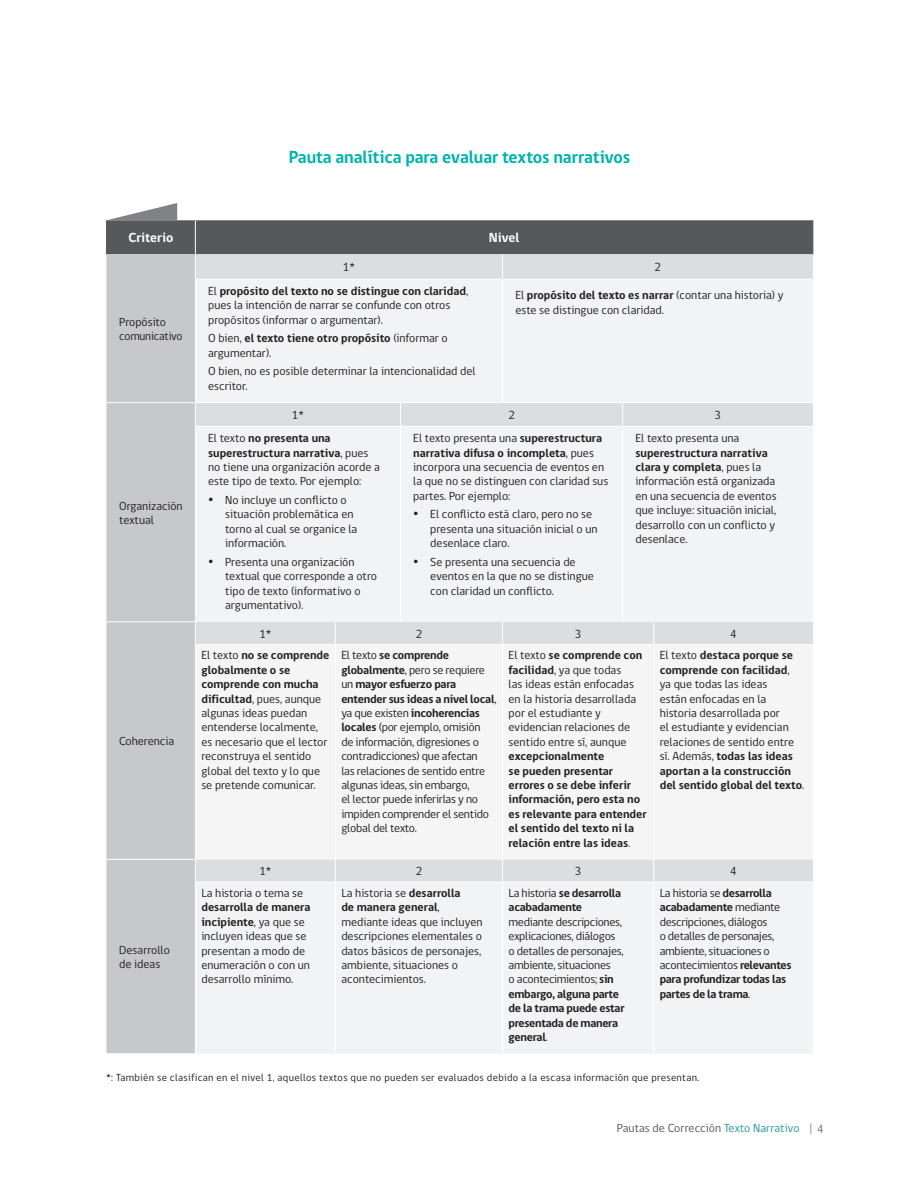
<style>
.page{position:relative;width:918px;height:1188px;background:#fff}
.page>*{position:absolute;margin:0;border:0;box-sizing:border-box;transform-origin:0 0}
.Título_1_1_1{font:700 18px "gob CL";letter-spacing:-.005em;color:#00b3ae}
.Encabezado_tabla{font:700 13.5px "gob CL";letter-spacing:.005em;color:#fff}
.Txt_tabla{font:12px/14.4px "gob CL";color:#231f20}
.Txt_tabla-2{font:12px/14.4px "gob CL";letter-spacing:-.025em;color:#231f20}
.Txt_tabla-3{font:12px/14.4px "gob CL";letter-spacing:-.02em;color:#231f20}
.Txt_tabla-4{font:700 12px/14.4px "gob CL";color:#231f20}
.t1{font:12px "gob CL";letter-spacing:.005em;color:#57585a}
.Nota_figura{font:10.5px "gob CL";letter-spacing:.03em;color:#231f20}
.s1{font-weight:700}
.s2{font-weight:400}
.s3{color:#259a9c}
.s4{color:#6c6d70}
</style>
<div class="page">
<div style="left:106px;top:279px;width:89px;height:774px;background:#c7c8ca"></div>
<svg style="left:196px;top:280px;width:617px;height:773px;fill:#f2f3f4"></svg>
<div style="left:196px;top:645px;width:617px;height:214px;background:#f5f5f6"></div>
<hr style="left:502px;top:280px;width:1px;height:122px;background:#fff">
<hr style="left:195px;top:402px;width:140px;height:1px;background:#fff">
<hr style="left:335px;top:402px;width:66px;height:1px;background:#fff">
<hr style="left:401px;top:402px;width:102px;height:1px;background:#fff">
<hr style="left:503px;top:402px;width:120px;height:1px;background:#fff">
<hr style="left:623px;top:402px;width:31px;height:1px;background:#fff">
<hr style="left:654px;top:402px;width:159px;height:1px;background:#fff">
<hr style="left:196px;top:426px;width:139px;height:1px;background:#fff">
<hr style="left:335px;top:426px;width:66px;height:1px;background:#fff">
<hr style="left:401px;top:426px;width:102px;height:1px;background:#fff">
<hr style="left:503px;top:426px;width:120px;height:1px;background:#fff">
<hr style="left:623px;top:426px;width:31px;height:1px;background:#fff">
<hr style="left:654px;top:426px;width:159px;height:1px;background:#fff">
<svg style="left:400px;top:403px;width:1px;height:23px"></svg>
<svg style="left:622px;top:403px;width:1px;height:23px"></svg>
<hr style="left:400px;top:427px;width:1px;height:195px;background:#fff">
<hr style="left:622px;top:427px;width:1px;height:195px;background:#fff">
<svg style="left:335px;top:622px;width:1px;height:22px"></svg>
<svg style="left:502px;top:622px;width:1px;height:22px"></svg>
<svg style="left:653px;top:622px;width:1px;height:22px"></svg>
<hr style="left:335px;top:645px;width:1px;height:214px;background:#fff">
<hr style="left:502px;top:645px;width:1px;height:214px;background:#fff">
<hr style="left:653px;top:645px;width:1px;height:214px;background:#fff">
<svg style="left:335px;top:859px;width:1px;height:23px"></svg>
<svg style="left:502px;top:859px;width:1px;height:23px"></svg>
<svg style="left:653px;top:859px;width:1px;height:23px"></svg>
<hr style="left:335px;top:882px;width:1px;height:172px;background:#fff">
<hr style="left:502px;top:882px;width:1px;height:172px;background:#fff">
<hr style="left:653px;top:882px;width:1px;height:172px;background:#fff">
<hr style="left:196px;top:644px;width:139px;height:1px;background:#fff">
<hr style="left:335px;top:644px;width:66px;height:1px;background:#fff">
<hr style="left:401px;top:644px;width:102px;height:1px;background:#fff">
<hr style="left:503px;top:644px;width:120px;height:1px;background:#fff">
<hr style="left:623px;top:644px;width:31px;height:1px;background:#fff">
<hr style="left:654px;top:644px;width:159px;height:1px;background:#fff">
<hr style="left:196px;top:882px;width:139px;height:1px;background:#fff">
<hr style="left:335px;top:882px;width:66px;height:1px;background:#fff">
<hr style="left:401px;top:882px;width:102px;height:1px;background:#fff">
<hr style="left:503px;top:882px;width:120px;height:1px;background:#fff">
<hr style="left:623px;top:882px;width:31px;height:1px;background:#fff">
<hr style="left:654px;top:882px;width:159px;height:1px;background:#fff">
<hr style="left:106px;top:621px;width:90px;height:1px;background:#fff">
<hr style="left:106px;top:402px;width:89px;height:1px;background:#fff">
<hr style="left:106px;top:859px;width:90px;height:1px;background:#fff">
<svg style="left:106px;top:203px;width:707px;height:76px"></svg>
<p class="Título_1_1_1" style="left:289px;top:145px;width:343px">Pauta analítica para evaluar textos narrativos</p>
<p class="Encabezado_tabla" style="left:128px;top:229px;width:47px">Criterio</p>
<p class="Encabezado_tabla" style="left:489px;top:229px;width:32px">Nivel</p>
<p class="Txt_tabla" style="left:119px;top:315px;width:65px">Propósito comunicativo</p>
<p class="Txt_tabla" style="left:119px;top:499px;width:65px">Organización textual</p>
<p class="Txt_tabla" style="left:119px;top:734px;width:57px">Coherencia</p>
<p class="Txt_tabla" style="left:343px;top:260px;width:14px">1*</p>
<p class="Txt_tabla" style="left:655px;top:260px;width:8px">2</p>
<p class="Txt_tabla" style="left:208px;top:284px;width:262px">El <span class="s1">propósito del texto no se distingue con claridad</span>, pues la intención de narrar se confunde con otros propósitos (informar o argumentar).</p>
<p class="Txt_tabla" style="left:208px;top:332px;width:241px">O bien, <span class="s1">el texto tiene otro propósito</span> (informar o argumentar).</p>
<p class="Txt_tabla" style="left:208px;top:365px;width:269px">O bien, no es posible determinar la intencionalidad del escritor.</p>
<p class="Txt_tabla" style="left:515px;top:289px;width:270px">El <span class="s1">propósito del texto es narrar</span> (contar una historia) y este se distingue con claridad.</p>
<p class="Txt_tabla" style="left:292px;top:408px;width:14px">1*</p>
<p class="Txt_tabla" style="left:508px;top:408px;width:8px">2</p>
<p class="Txt_tabla" style="left:715px;top:408px;width:8px">3</p>
<p class="Txt_tabla" style="left:208px;top:431px;width:173px">El texto <span class="s1">no presenta una superestructura narrativa</span>, pues no tiene una organización acorde a este tipo de texto. Por ejemplo:</p>
<p class="Txt_tabla" style="left:225px;top:493px;width:134px;text-indent:-17px">• No incluye un conflicto o situación problemática en torno al cual se organice la información.</p>
<p class="Txt_tabla" style="left:225px;top:555px;width:153px;text-indent:-17px">• Presenta una organización textual que corresponde a otro tipo de texto (informativo o argumentativo).</p>
<p class="Txt_tabla" style="left:413px;top:431px;width:197px">El texto presenta una <span class="s1">superestructura narrativa difusa o incompleta</span>, pues incorpora una secuencia de eventos en la que no se distinguen con claridad sus partes. Por ejemplo:</p>
<p class="Txt_tabla" style="left:430px;top:507px;width:169px;text-indent:-17px">• El conflicto está claro, pero no se presenta una situación inicial o un desenlace claro.</p>
<p class="Txt_tabla" style="left:430px;top:555px;width:165px;text-indent:-17px">• Se presenta una secuencia de eventos en la que no se distingue con claridad un conflicto.</p>
<p class="Txt_tabla" style="left:635px;top:431px;width:143px">El texto presenta una <span class="s1">superestructura narrativa clara y completa</span>, pues la información está organizada en una secuencia de eventos que incluye: situación inicial, desarrollo con un conflicto y desenlace.</p>
<p class="Txt_tabla" style="left:259px;top:627px;width:14px">1*</p>
<p class="Txt_tabla" style="left:416px;top:627px;width:8px">2</p>
<p class="Txt_tabla" style="left:575px;top:627px;width:8px">3</p>
<p class="Txt_tabla" style="left:730px;top:627px;width:8px">4</p>
<p class="Txt_tabla" style="left:201px;top:649px;width:129px">El texto <span class="s1">no se comprende globalmente o se comprende con mucha dificultad</span>, pues, aunque algunas ideas puedan entenderse localmente, es necesario que el lector reconstruya el sentido global del texto y lo que se pretende comunicar.</p>
<p class="Txt_tabla-3" style="left:341px;top:649px;width:157px">El texto <span class="s1">se comprende globalmente</span>, pero se requiere un <span class="s1">mayor esfuerzo para entender sus ideas a nivel local</span>, ya que existen <span class="s1">incoherencias locales</span> (por ejemplo, omisión<br>de información, digresiones o contradicciones) que afectan<br>las relaciones de sentido entre algunas ideas, sin embargo,<br>el lector puede inferirlas y no impiden comprender el sentido global del texto.</p>
<p class="Txt_tabla-4" style="left:509px;top:649px;width:140px"><span class="s2">El texto</span> se comprende con facilidad<span class="s2">, ya que todas<br>las ideas están enfocadas en la historia desarrollada por el estudiante y evidencian relaciones de sentido entre sí, aunque </span>excepcionalmente<br>se pueden presentar errores o se debe inferir información, pero esta no es relevante para entender el sentido del texto ni la relación entre las ideas<span class="s2">.</span></p>
<p class="Txt_tabla" style="left:660px;top:649px;width:146px">El texto <span class="s1">destaca porque se comprende con facilidad</span>,<br>ya que todas las ideas<br>están enfocadas en la historia desarrollada por<br>el estudiante y evidencian relaciones de sentido entre sí. Además, <span class="s1">todas las ideas aportan a la construcción del sentido global del texto</span>.</p>
<p class="Txt_tabla" style="left:259px;top:864px;width:14px">1*</p>
<p class="Txt_tabla" style="left:416px;top:864px;width:8px">2</p>
<p class="Txt_tabla" style="left:575px;top:864px;width:8px">3</p>
<p class="Txt_tabla" style="left:730px;top:864px;width:8px">4</p>
<p class="Txt_tabla" style="left:201px;top:886px;width:111px">La historia o tema se <span class="s1">desarrolla de manera incipiente</span>, ya que se incluyen ideas que se presentan a modo de enumeración o con un desarrollo mínimo.</p>
<p class="Txt_tabla" style="left:341px;top:886px;width:143px">La historia se <span class="s1">desarrolla<br>de manera general</span>, mediante ideas que incluyen descripciones elementales o datos básicos de personajes, ambiente, situaciones o acontecimientos.</p>
<p class="Txt_tabla-2" style="left:509px;top:886px;width:118px">La historia <span class="s1">se desarrolla acabadamente </span>mediante descripciones, explicaciones, diálogos o detalles de personajes, ambiente, situaciones<br>o acontecimientos; <span class="s1">sin embargo, alguna parte de la trama puede estar presentada de manera general</span>.</p>
<p class="Txt_tabla-2" style="left:660px;top:886px;width:133px">La historia se <span class="s1">desarrolla acabadamente</span> mediante descripciones, diálogos<br>o detalles de personajes, ambiente, situaciones o acontecimientos <span class="s1">relevantes para profundizar todas las partes de la trama</span>.</p>
<p class="Nota_figura" style="left:106px;top:1070px;width:595px">*: También se clasifican en el nivel 1, aquellos textos que no pueden ser evaluados debido a la escasa información que presentan.</p>
<p class="Txt_tabla" style="left:119px;top:943px;width:52px">Desarrollo de ideas</p>
<p class="t1" style="left:617px;top:1120px;width:208px">Pautas de Corrección <span class="s3">Texto Narrativo</span> <span class="s4">| 4</span></p>
</div>
